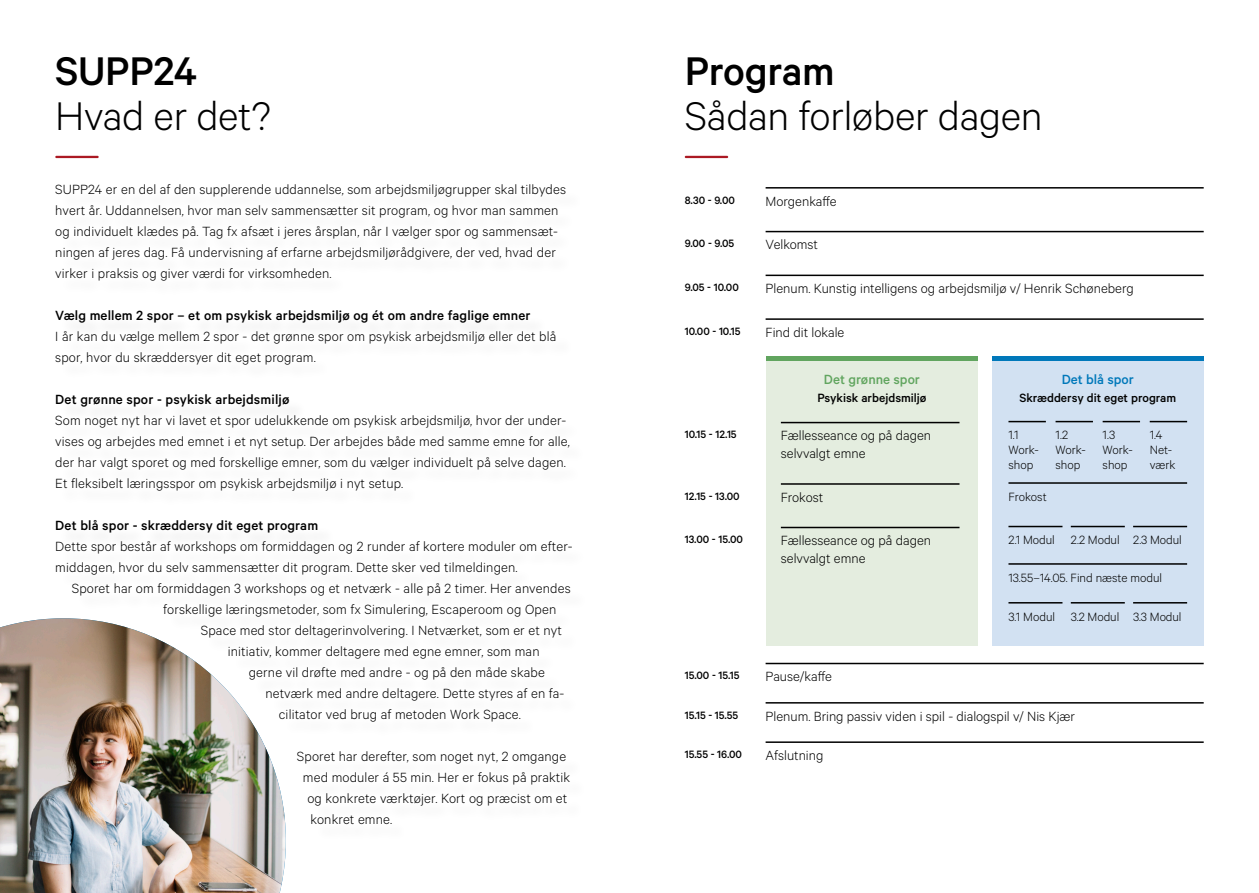
<style>
.page{position:relative;width:1259px;height:893px;background:#fff}
.page>*{position:absolute;margin:0;border:0;box-sizing:border-box;transform-origin:0 0}
.t1{font:300 45px "Calibre";letter-spacing:-.01em;color:#000}
.t2{font:500 45px "Calibre";letter-spacing:-.01em;color:#000}
.t3{font:300 15px/21px "Calibre";letter-spacing:.01em;color:#000}
.t4{font:500 15px "Calibre";letter-spacing:.01em;color:#000}
.t5{font:500 15px "Calibre";color:#61a55f}
.t6{font:500 15px "Calibre";color:#0078ba}
.t7{font:300 13.5px/15px "Calibre";color:#000}
.t8{font:500 13.5px "Calibre";color:#000}
.t9{font:500 12px "Calibre";color:#000}
</style>
<div class="page">
<hr style="left:765px;top:187px;width:438px;height:2px;background:#000">
<hr style="left:765px;top:231px;width:438px;height:1px;background:#000">
<hr style="left:765px;top:275px;width:438px;height:1px;background:#000">
<hr style="left:765px;top:318px;width:438px;height:2px;background:#000">
<div style="left:765px;top:357px;width:212px;height:289px;background:#e4eddf"></div>
<hr style="left:765px;top:357px;width:212px;height:4px;background:#61a55f">
<hr style="left:781px;top:422px;width:178px;height:1px;background:#000">
<hr style="left:781px;top:527px;width:178px;height:1px;background:#000">
<hr style="left:781px;top:483px;width:178px;height:2px;background:#000">
<hr style="left:765px;top:663px;width:438px;height:1px;background:#000">
<hr style="left:765px;top:702px;width:438px;height:2px;background:#000">
<hr style="left:765px;top:741px;width:438px;height:2px;background:#000">
<img style="left:0;top:618px;width:286px;height:275px">
<hr style="left:55px;top:156px;width:44px;height:2px;background:#ab1923">
<hr style="left:685px;top:156px;width:43px;height:2px;background:#ab1923">
<div style="left:992px;top:357px;width:211px;height:289px;background:#d2e1f2"></div>
<hr style="left:992px;top:357px;width:211px;height:4px;background:#0078ba">
<hr style="left:1008px;top:526px;width:54px;height:1px;background:#000">
<hr style="left:1070px;top:526px;width:54px;height:1px;background:#000">
<hr style="left:1133px;top:526px;width:54px;height:1px;background:#000">
<hr style="left:1008px;top:602px;width:54px;height:1px;background:#000">
<hr style="left:1070px;top:602px;width:54px;height:1px;background:#000">
<hr style="left:1133px;top:602px;width:54px;height:1px;background:#000">
<hr style="left:1008px;top:421px;width:38px;height:1px;background:#000">
<hr style="left:1055px;top:421px;width:38px;height:1px;background:#000">
<hr style="left:1102px;top:421px;width:38px;height:1px;background:#000">
<hr style="left:1149px;top:421px;width:38px;height:1px;background:#000">
<hr style="left:1008px;top:482px;width:179px;height:2px;background:#000">
<hr style="left:1008px;top:563px;width:179px;height:2px;background:#000">
<h1 class="t2" style="left:55px;top:44px;width:143px">SUPP24</h1>
<h1 class="t1" style="left:55px;top:89px;width:217px">Hvad er det?</h1>
<p class="t3" style="left:55px;top:178px;width:512px">SUPP24 er en del af den supplerende uddannelse, som arbejdsmiljøgrupper skal tilbydes hvert år. Uddannelsen, hvor man selv sammensætter sit program, og hvor man sammen og individuelt klædes på. Tag fx afsæt i jeres årsplan, når I vælger spor og sammensæt&shy;ningen af jeres dag. Få undervisning af erfarne arbejdsmiljørådgivere, der ved, hvad der virker i praksis og giver værdi for virksomheden.</p>
<p class="t4" style="left:55px;top:306px;width:477px">Vælg mellem 2 spor – et om psykisk arbejdsmiljø og ét om andre faglige emner</p>
<p class="t3" style="left:55px;top:325px;width:503px">I år kan du vælge mellem 2 spor - det grønne spor om psykisk arbejdsmiljø eller det blå spor, hvor du skræddersyer dit eget program.</p>
<p class="t4" style="left:55px;top:390px;width:236px">Det grønne spor - psykisk arbejdsmiljø</p>
<p class="t3" style="left:55px;top:409px;width:516px">Som noget nyt har vi lavet et spor udelukkende om psykisk arbejdsmiljø, hvor der under&shy;vises og arbejdes med emnet i et nyt setup. Der arbejdes både med samme emne for alle, der har valgt sporet og med forskellige emner, som du vælger individuelt på selve dagen.<br>Et fleksibelt læringsspor om psykisk arbejdsmiljø i nyt setup.</p>
<p class="t4" style="left:55px;top:516px;width:264px">Det blå spor - skræddersy dit eget program</p>
<p class="t3" style="left:55px;top:535px;width:519px">Dette spor består af workshops om formiddagen og 2 runder af kortere moduler om efter&shy;middagen, hvor du selv sammensætter dit program. Dette sker ved tilmeldingen.</p>
<p class="t3" style="left:72px;top:577px;width:500px">Sporet har om formiddagen 3 workshops og et netværk - alle på 2 timer. Her anvendes</p>
<p class="t3" style="left:163px;top:598px;width:394px">forskellige læringsmetoder, som fx Simulering, Escaperoom og Open</p>
<p class="t3" style="left:201px;top:619px;width:362px">Space med stor deltagerinvolvering. I Netværket, som er et nyt</p>
<p class="t3" style="left:228px;top:640px;width:313px">initiativ, kommer deltagere med egne emner, som man</p>
<p class="t3" style="left:249px;top:661px;width:298px">gerne vil drøfte med andre - og på den måde skabe</p>
<p class="t3" style="left:265px;top:682px;width:300px">netværk med andre deltagere. Dette styres af en fa-</p>
<p class="t3" style="left:279px;top:703px;width:244px">cilitator ved brug af metoden Work Space.</p>
<p class="t3" style="left:297px;top:745px;width:271px">Sporet har derefter, som noget nyt, 2 omgange</p>
<p class="t3" style="left:303px;top:766px;width:269px">med moduler á 55 min. Her er fokus på praktik</p>
<p class="t3" style="left:307px;top:787px;width:261px">og konkrete værktøjer. Kort og præcist om et</p>
<p class="t3" style="left:310px;top:808px;width:83px">konkret emne.</p>
<h1 class="t2" style="left:685px;top:44px;width:151px">Program</h1>
<h1 class="t1" style="left:685px;top:89px;width:359px">Sådan forløber dagen</h1>
<p class="t9" style="left:685px;top:193px;width:52px">8.30 - 9.00</p>
<p class="t9" style="left:685px;top:237px;width:51px">9.00 - 9.05</p>
<p class="t9" style="left:685px;top:280px;width:56px">9.05 - 10.00</p>
<p class="t9" style="left:685px;top:324px;width:57px">10.00 - 10.15</p>
<p class="t9" style="left:685px;top:428px;width:53px">10.15 - 12.15</p>
<p class="t9" style="left:685px;top:489px;width:56px">12.15 - 13.00</p>
<p class="t3" style="left:765px;top:190px;width:73px">Morgenkaffe</p>
<p class="t3" style="left:765px;top:233px;width:54px">Velkomst</p>
<p class="t3" style="left:765px;top:277px;width:369px">Plenum. Kunstig intelligens og arbejdsmiljø v/ Henrik Schøneberg</p>
<p class="t3" style="left:765px;top:321px;width:80px">Find dit lokale</p>
<p class="t5" style="left:824px;top:370px;width:98px">Det grønne spor</p>
<p class="t8" style="left:817px;top:389px;width:111px">Psykisk arbejdsmiljø</p>
<p class="t3" style="left:781px;top:426px;width:152px;line-height:18px">Fællesseance og på dagen selvvalgt emne</p>
<p class="t6" style="left:1061px;top:370px;width:74px">Det blå spor</p>
<p class="t8" style="left:1019px;top:389px;width:158px">Skræddersy dit eget program</p>
<p class="t7" style="left:1008px;top:427px;width:32px">1.1<br>Work&shy;shop</p>
<p class="t7" style="left:1055px;top:427px;width:32px">1.2<br>Work&shy;shop</p>
<p class="t7" style="left:1102px;top:427px;width:32px">1.3<br>Work&shy;shop</p>
<p class="t7" style="left:1149px;top:427px;width:27px">1.4<br>Net&shy;værk</p>
<p class="t7" style="left:1008px;top:488px;width:40px">Frokost</p>
<p class="t3" style="left:781px;top:486px;width:44px">Frokost</p>
<p class="t9" style="left:685px;top:533px;width:60px">13.00 - 15.00</p>
<p class="t3" style="left:781px;top:531px;width:152px;line-height:18px">Fællesseance og på dagen selvvalgt emne</p>
<p class="t7" style="left:1008px;top:532px;width:48px">2.1 Modul</p>
<p class="t7" style="left:1070px;top:532px;width:50px">2.2 Modul</p>
<p class="t7" style="left:1133px;top:532px;width:50px">2.3 Modul</p>
<p class="t7" style="left:1008px;top:569px;width:155px">13.55–14.05. Find næste modul</p>
<p class="t7" style="left:1008px;top:608px;width:48px">3.1 Modul</p>
<p class="t7" style="left:1070px;top:608px;width:50px">3.2 Modul</p>
<p class="t7" style="left:1133px;top:608px;width:50px">3.3 Modul</p>
<p class="t9" style="left:685px;top:669px;width:56px">15.00 - 15.15</p>
<p class="t9" style="left:685px;top:708px;width:55px">15.15 - 15.55</p>
<p class="t9" style="left:685px;top:747px;width:59px">15.55 - 16.00</p>
<p class="t3" style="left:765px;top:665px;width:68px">Pause/kaffe</p>
<p class="t3" style="left:765px;top:705px;width:311px">Plenum. Bring passiv viden i spil - dialogspil v/ Nis Kjær</p>
<p class="t3" style="left:765px;top:744px;width:59px">Afslutning</p>
</div>
